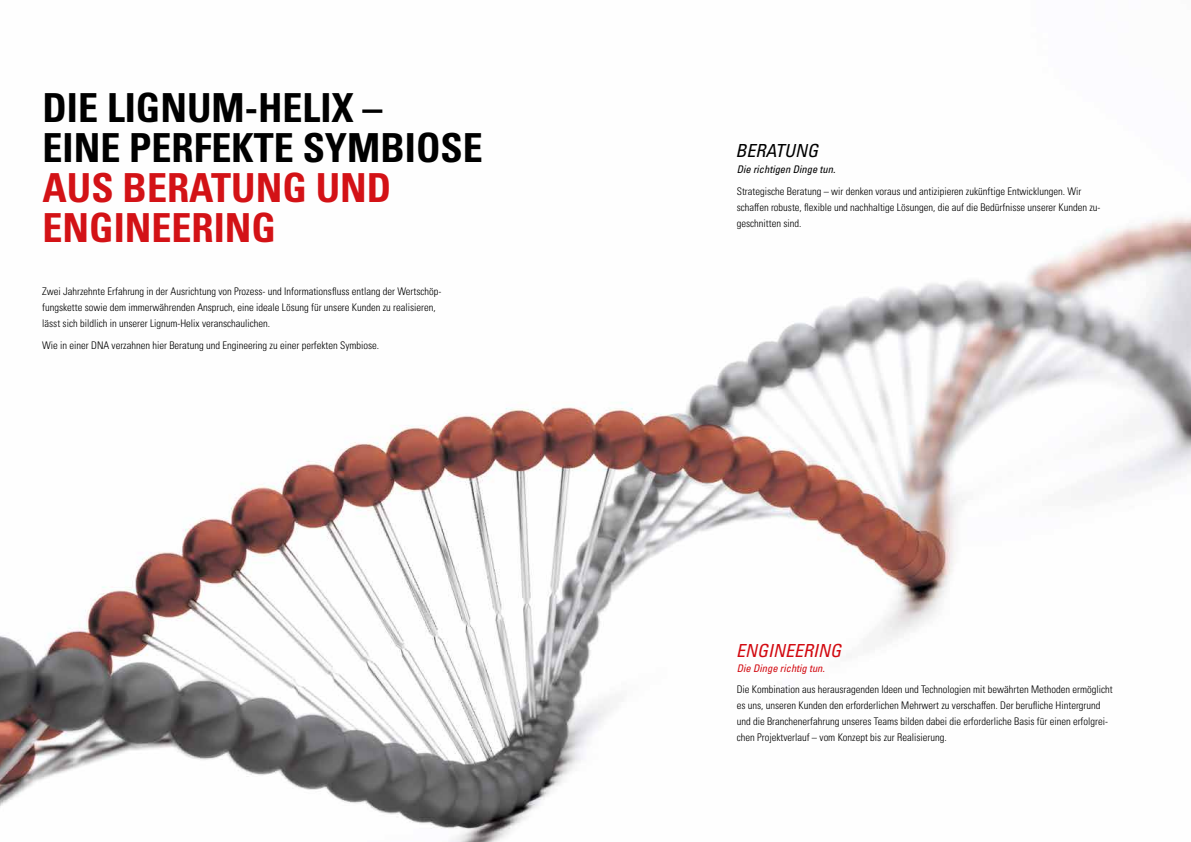
<style>
.page{position:relative;width:1191px;height:842px;background:#fff}
.page>*{position:absolute;margin:0;border:0;box-sizing:border-box;transform-origin:0 0}
.t1{font:700 condensed 40px/40px "Univers LT Pro";color:#000}
.t2{font:700 condensed 40px/40px "Univers LT Pro";color:#d31216}
.t3{font:italic condensed 18px "Univers LT Pro";color:#d20a11}
.t4{font:italic condensed 18px "Univers LT Pro";color:#000}
.t5{font:300 condensed 10.5px/16px "Univers LT Pro";color:#000}
.t6{font:italic condensed 10.5px "Univers LT Pro";color:#000}
.t7{font:italic condensed 10.5px "Univers LT Pro";color:#d20a11}
</style>
<div class="page">
<img style="left:0;top:217px;width:1191px;height:625px">
<h1 class="t1" style="left:43px;top:87px;width:442px">DIE LIGNUM-HELIX –<br>EINE PERFEKTE SYMBIOSE</h1>
<h1 class="t2" style="left:43px;top:167px;width:350px">AUS BERATUNG UND<br>ENGINEERING</h1>
<p class="t5" style="left:42px;top:283px;width:401px">Zwei Jahrzehnte Erfahrung in der Ausrichtung von Prozess- und Informationsfluss entlang der Wertschöp&shy;fungskette sowie dem immerwährenden Anspruch, eine ideale Lösung für unsere Kunden zu realisieren, lässt sich bildlich in unserer Lignum-Helix veranschaulichen.</p>
<p class="t5" style="left:42px;top:337px;width:338px">Wie in einer DNA verzahnen hier Beratung und Engineering zu einer perfekten Symbiose.</p>
<h2 class="t4" style="left:735px;top:139px;width:84px">BERATUNG</h2>
<p class="t6" style="left:736px;top:163px;width:100px">Die richtigen Dinge tun.</p>
<p class="t5" style="left:736px;top:183px;width:365px">Strategische Beratung – wir denken voraus und antizipieren zukünftige Entwicklungen. Wir schaffen robuste, flexible und nachhaltige Lösungen, die auf die Bedürfnisse unserer Kunden zu&shy;geschnitten sind.</p>
<h2 class="t3" style="left:736px;top:639px;width:107px">ENGINEERING</h2>
<p class="t7" style="left:736px;top:661px;width:90px">Die Dinge richtig tun.</p>
<p class="t5" style="left:736px;top:681px;width:377px">Die Kombination aus herausragenden Ideen und Technologien mit bewährten Methoden ermöglicht es uns, unseren Kunden den erforderlichen Mehrwert zu verschaffen. Der berufliche Hintergrund und die Branchenerfahrung unseres Teams bilden dabei die erforderliche Basis für einen erfolgrei&shy;chen Projektverlauf – vom Konzept bis zur Realisierung.</p>
</div>
